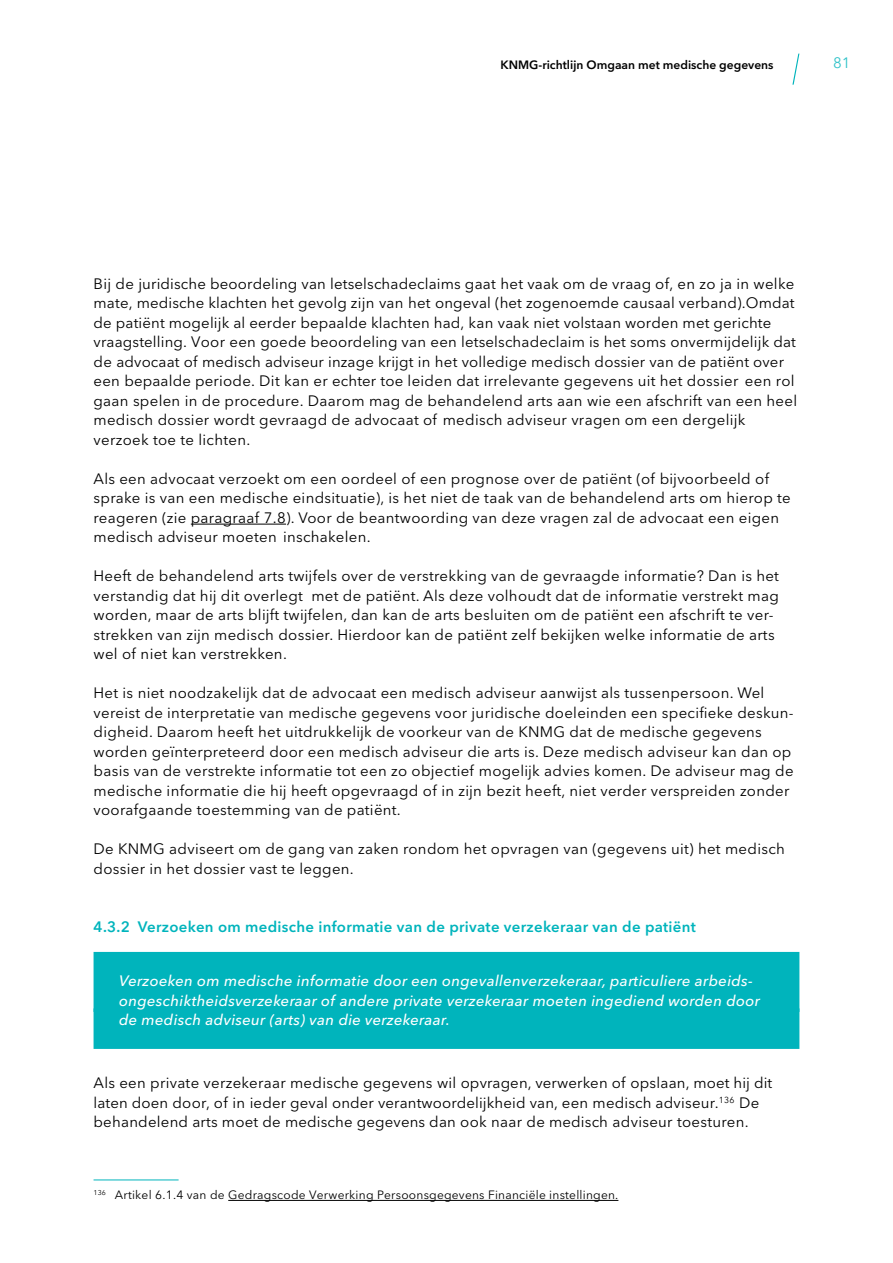
<style>
.page{position:relative;width:893px;height:1263px;background:#fff}
.page>*{position:absolute;margin:0;border:0;box-sizing:border-box;transform-origin:0 0}
.t1{font:15px/19.5px "Avenir Next LT Pro";letter-spacing:.02em;color:#000}
.t2{font:italic 500 15px/19.5px "Avenir Next LT Pro";letter-spacing:.02em;color:#fff}
.t3{font:600 15px "Avenir Next LT Pro";letter-spacing:.02em;color:#00b4bc}
.t4{font:15px "Avenir Next LT Pro";color:#33c3c9}
.t5{font:12px "Avenir Next LT Pro";letter-spacing:.02em;color:#000}
.t6{font:600 12px "Avenir Next LT Pro";color:#000}
</style>
<div class="page">
<svg style="left:792px;top:54px;width:7px;height:31px"></svg>
<hr style="left:191px;top:524px;width:95px;height:1px;background:#000">
<div style="left:94px;top:952px;width:705px;height:60px;background:#00b4bc"></div>
<div style="left:94px;top:1008px;width:705px;height:41px;background:#00b4bc"></div>
<hr style="left:94px;top:1179px;width:85px;height:1px;background:#00b4bc">
<hr style="left:228px;top:1200px;width:390px;height:1px;background:#000">
<p class="t6" style="left:501px;top:58px;width:274px">KNMG-richtlijn Omgaan met medische gegevens</p>
<p class="t4" style="left:833px;top:54px;width:19px">81</p>
<p class="t1" style="left:94px;top:274px;width:705px">Bij de juridische beoordeling van letselschadeclaims gaat het vaak om de vraag of, en zo ja in welke mate, medische klachten het gevolg zijn van het ongeval (het zogenoemde causaal verband).Omdat de patiënt mogelijk al eerder bepaalde klachten had, kan vaak niet volstaan worden met gerichte vraagstelling. Voor een goede beoordeling van een letselschadeclaim is het soms onvermijdelijk dat de advocaat of medisch adviseur inzage krijgt in het volledige medisch dossier van de patiënt over een bepaalde periode. Dit kan er echter toe leiden dat irrelevante gegevens uit het dossier een rol gaan spelen in de procedure. Daarom mag de behandelend arts aan wie een afschrift van een heel medisch dossier wordt gevraagd de advocaat of medisch adviseur vragen om een dergelijk verzoek toe te lichten.</p>
<p class="t1" style="left:94px;top:469px;width:699px">Als een advocaat verzoekt om een oordeel of een prognose over de patiënt (of bijvoorbeeld of sprake is van een medische eindsituatie), is het niet de taak van de behandelend arts om hierop te reageren (zie paragraaf 7.8). Voor de beantwoording van deze vragen zal de advocaat een eigen medisch adviseur moeten inschakelen.</p>
<p class="t1" style="left:94px;top:566px;width:687px">Heeft de behandelend arts twijfels over de verstrekking van de gevraagde informatie? Dan is het verstandig dat hij dit overlegt met de patiënt. Als deze volhoudt dat de informatie verstrekt mag worden, maar de arts blijft twijfelen, dan kan de arts besluiten om de patiënt een afschrift te ver&shy;strekken van zijn medisch dossier. Hierdoor kan de patiënt zelf bekijken welke informatie de arts wel of niet kan verstrekken.</p>
<p class="t1" style="left:94px;top:683px;width:702px">Het is niet noodzakelijk dat de advocaat een medisch adviseur aanwijst als tussenpersoon. Wel vereist de interpretatie van medische gegevens voor juridische doeleinden een specifieke deskun&shy;digheid. Daarom heeft het uitdrukkelijk de voorkeur van de KNMG dat de medische gegevens worden geïnterpreteerd door een medisch adviseur die arts is. Deze medisch adviseur kan dan op basis van de verstrekte informatie tot een zo objectief mogelijk advies komen. De adviseur mag de medische informatie die hij heeft opgevraagd of in zijn bezit heeft, niet verder verspreiden zonder voorafgaande toestemming van de patiënt.</p>
<p class="t1" style="left:94px;top:839px;width:693px">De KNMG adviseert om de gang van zaken rondom het opvragen van (gegevens uit) het medisch dossier in het dossier vast te leggen.</p>
<p class="t3" style="left:94px;top:918px;width:604px">4.3.2 Verzoeken om medische informatie van de private verzekeraar van de patiënt</p>
<p class="t2" style="left:119px;top:971px;width:642px">Verzoeken om medische informatie door een ongevallenverzekeraar, particuliere arbeids&shy;ongeschiktheidsverzekeraar of andere private verzekeraar moeten ingediend worden door de medisch adviseur (arts) van die verzekeraar.</p>
<p class="t1" style="left:94px;top:1073px;width:680px">Als een private verzekeraar medische gegevens wil opvragen, verwerken of opslaan, moet hij dit laten doen door, of in ieder geval onder verantwoordelijkheid van, een medisch adviseur.<sup>136</sup> De behandelend arts moet de medische gegevens dan ook naar de medisch adviseur toesturen.</p>
<p class="t5" style="left:94px;top:1188px;width:526px"><sup>136</sup> Artikel 6.1.4 van de Gedragscode Verwerking Persoonsgegevens Financiële instellingen.</p>
</div>
